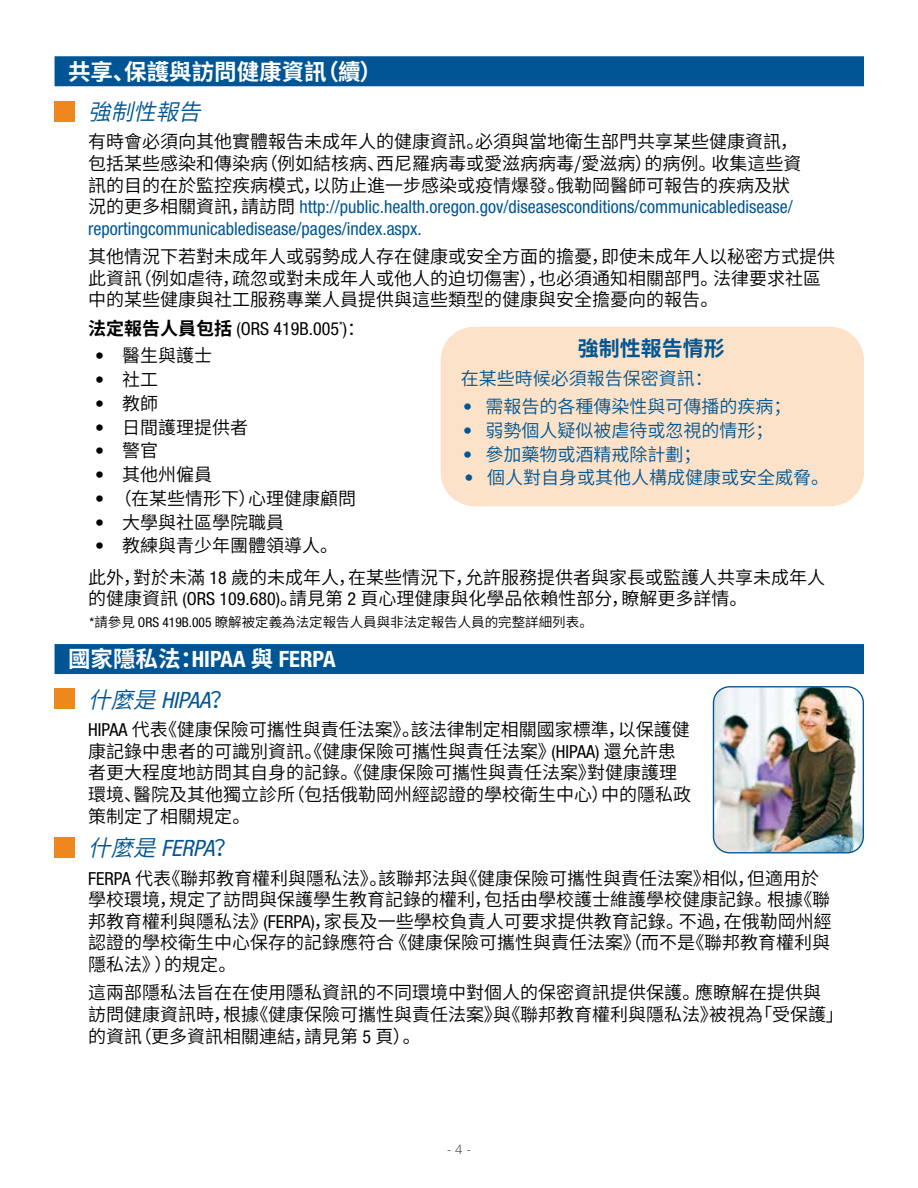
<style>
.page{position:relative;width:918px;height:1188px;background:#fff}
.page>*{position:absolute;margin:0;border:0;box-sizing:border-box;transform-origin:0 0}
.t1{font:700 condensed 22.5px/40.5px "Helvetica Neue LT Std";color:#fff}
.t2{font:700 22.5px "Source Han Sans SC";color:#fff}
.t3{font:italic condensed 22.5px "Helvetica Neue LT Std";color:#005695}
.t4{font:italic 22.5px "Source Han Sans SC";color:#005695}
.t5{font:700 21px "Source Han Sans SC";color:#005695}
.t6{font:18px/21.6px "Source Han Sans SC";color:#000}
.t7{font:condensed 18px/21.6px "Helvetica Neue LT Std";color:#005695}
.t8{font:18px "Source Han Sans SC";color:#005695}
.t9{font:condensed 18px "Helvetica Neue LT Std";color:#000}
.t10{font:13.5px "Source Han Sans SC";color:#000}
.t11{font:100 13.5px "Helvetica Neue LT Std";color:#000}
.s1{font-family:"Source Han Sans SC";font-stretch:normal;color:#000}
.s2{font-family:"Source Han Sans SC";font-weight:700;font-stretch:normal}
.s3{font-family:"Source Han Sans SC";font-stretch:normal}
.s4{font-family:"Helvetica Neue LT Std";font-weight:700;font-stretch:condensed}
.s5{font-family:"Helvetica Neue LT Std";font-stretch:condensed}
.s6{font-family:"Source Han Sans SC";font-weight:400;font-style:italic;font-stretch:normal;color:#005695}
.s7{font-weight:400;font-style:italic;color:#005695}
.s8{font-family:"Source Han Sans SC";font-weight:400;font-stretch:normal;color:#005695}
.s9{font-family:"Source Han Sans SC";font-style:normal;font-stretch:normal}
</style>
<div class="page">
<div style="left:55px;top:56px;width:809px;height:30px;background:#005695"></div>
<div style="left:55px;top:644px;width:809px;height:30px;background:#005695"></div>
<div style="left:54px;top:101px;width:20px;height:20px;background:#ec881d"></div>
<div style="left:54px;top:689px;width:20px;height:20px;background:#ec881d"></div>
<div style="left:54px;top:838px;width:20px;height:20px;background:#ec881d"></div>
<div style="left:441px;top:327px;width:423px;height:179px;background:#fbe2c8;border-radius:34px"></div>
<img style="left:713px;top:688px;width:150px;height:165px">
<div style="left:713px;top:686px;width:151px;height:167px;border:1px solid #005695;border-radius:16px"></div>
<p class="t2" style="left:68px;top:59px;width:316px">共享、保護與訪問健康資訊（續）</p>
<p class="t4" style="left:88px;top:99px;width:128px">強制性報告</p>
<p class="t6" style="left:88px;top:131px;width:715px">有時會必須向其他實體報告未成年人的健康資訊。必須與當地衛生部門共享某些健康資訊，包括某些感染和傳染病（例如結核病、西尼羅病毒或愛滋病病毒/愛滋病）的病例。收集這些資訊的目的在於監控疾病模式，以防止進一步感染或疫情爆發。俄勒岡醫師可報告的疾病及狀</p>
<p class="t7" style="left:88px;top:196px;width:706px"><span class="s1">況的更多相關資訊，請訪問</span> http://public.health.oregon.gov/diseasesconditions/communicabledisease/ reportingcommunicabledisease/pages/index.aspx.</p>
<p class="t6" style="left:88px;top:246px;width:748px">其他情況下若對未成年人或弱勢成人存在健康或安全方面的擔憂，即使未成年人以秘密方式提供此資訊（例如虐待，疏忽或對未成年人或他人的迫切傷害），也必須通知相關部門。法律要求社區中的某些健康與社工服務專業人員提供與這些類型的健康與安全擔憂向的報告。</p>
<p class="t9" style="left:88px;top:318px;width:278px"><span class="s2">法定報告人員包括</span> (ORS 419B.005<sup>*</sup>)<span class="s3">：</span></p>
<p class="t6" style="left:95px;top:345px;width:118px"><span class="s4">•</span> 醫生與護士</p>
<p class="t6" style="left:95px;top:369px;width:64px"><span class="s4">•</span> 社工</p>
<p class="t6" style="left:95px;top:393px;width:64px"><span class="s4">•</span> 教師</p>
<p class="t6" style="left:95px;top:417px;width:154px"><span class="s4">•</span> 日間護理提供者</p>
<p class="t6" style="left:95px;top:440px;width:64px"><span class="s4">•</span> 警官</p>
<p class="t6" style="left:95px;top:464px;width:118px"><span class="s4">•</span> 其他州僱員</p>
<p class="t6" style="left:95px;top:488px;width:262px"><span class="s4">•</span> （在某些情形下）心理健康顧問</p>
<p class="t6" style="left:95px;top:512px;width:190px"><span class="s4">•</span> 大學與社區學院職員</p>
<p class="t6" style="left:88px;top:531px;width:738px;line-height:31.2px;text-indent:7px"><span class="s4">•</span> 教練與青少年團體領導人。<br>此外，對於未滿 <span class="s5">18</span> 歲的未成年人，在某些情況下，允許服務提供者與家長或監護人共享未成年人</p>
<p class="t6" style="left:88px;top:588px;width:661px">的健康資訊 <span class="s5">(ORS 109.680)</span>。請見第 <span class="s5">2</span> 頁心理健康與化學品依賴性部分，瞭解更多詳情。</p>
<p class="t10" style="left:90px;top:614px;width:505px"><span class="s5">*</span>請參見 <span class="s5">ORS 419B.005</span> 瞭解被定義為法定報告人員與非法定報告人員的完整詳細列表。</p>
<p class="t1" style="left:88px;top:639px;width:249px;text-indent:-20px"><span class="s3">國家隱私法：</span>HIPAA <span class="s3">與</span> FERPA<span class="s6">什麼是</span><span class="s7">HIPAA</span><span class="s8">？</span></p>
<p class="t6" style="left:88px;top:719px;width:604px"><span class="s5">HIPAA</span> 代表《健康保險可攜性與責任法案》。該法律制定相關國家標準，以保護健康記錄中患者的可識別資訊。《健康保險可攜性與責任法案》<span class="s5">(HIPAA)</span> 還允許患者更大程度地訪問其自身的記錄。《健康保險可攜性與責任法案》對健康護理環境、醫院及其他獨立診所（包括俄勒岡州經認證的學校衛生中心）中的隱私政策制定了相關規定。</p>
<p class="t3" style="left:88px;top:835px;width:150px"><span class="s3">什麼是</span>FERPA<span class="s9">？</span></p>
<p class="t6" style="left:88px;top:868px;width:745px"><span class="s5">FERPA</span> 代表《聯邦教育權利與隱私法》。該聯邦法與《健康保險可攜性與責任法案》相似，但適用於學校環境，規定了訪問與保護學生教育記錄的權利，包括由學校護士維護學校健康記錄。根據《聯邦教育權利與隱私法》<span class="s5">(FERPA)</span>，家長及一些學校負責人可要求提供教育記錄。不過，在俄勒岡州經認證的學校衛生中心保存的記錄應符合 《健康保險可攜性與責任法案》（而不是《聯邦教育權利與隱私法》）的規定。</p>
<p class="t6" style="left:88px;top:982px;width:757px">這兩部隱私法旨在在使用隱私資訊的不同環境中對個人的保密資訊提供保護。應瞭解在提供與<br>訪問健康資訊時，根據《健康保險可攜性與責任法案》與《聯邦教育權利與隱私法》被視為「受保護」的資訊（更多資訊相關連結，請見第 <span class="s5">5</span> 頁）。</p>
<p class="t5" style="left:578px;top:337px;width:148px">強制性報告情形</p>
<p class="t8" style="left:461px;top:368px;width:253px">在某些時候必須報告保密資訊：</p>
<p class="t8" style="left:463px;top:396px;width:330px"><span class="s4">•</span> 需報告的各種傳染性與可傳播的疾病；</p>
<p class="t8" style="left:463px;top:420px;width:312px"><span class="s4">•</span> 弱勢個人疑似被虐待或忽視的情形；</p>
<p class="t8" style="left:463px;top:444px;width:240px"><span class="s4">•</span> 參加藥物或酒精戒除計劃；</p>
<p class="t8" style="left:465px;top:468px;width:366px"><span class="s4">•</span> 個人對自身或其他人構成健康或安全威脅。</p>
<p class="t11" style="left:447px;top:1142px;width:26px">- 4 -</p>
</div>
